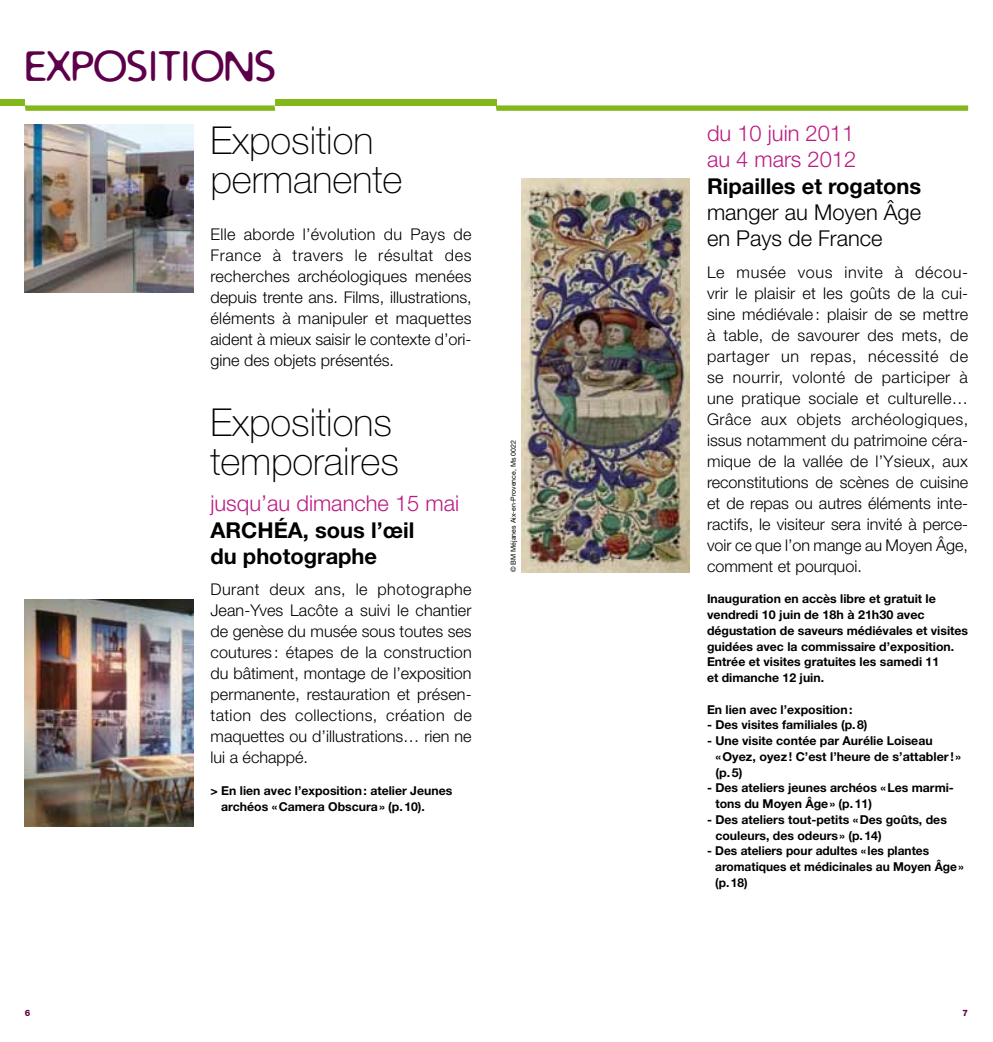
<style>
.page{position:relative;width:993px;height:1042px;background:#fff}
.page>*{position:absolute;margin:0;border:0;box-sizing:border-box;transform-origin:0 0}
.t1{font:42px "Distro";letter-spacing:.01em;color:#5d004a}
.t2{font:100 38.5px/38.5px "Helvetica Neue LT";color:#000}
.t3{font:700 21.88px/26.2px "Helvetica Neue LT";color:#000}
.t4{font:300 21.88px/26.2px "Helvetica Neue LT";color:#bb1c82}
.t5{font:300 21.88px/26.2px "Helvetica Neue LT";color:#000}
.t6{font:300 16.1px/21px "Helvetica Neue LT";color:#000;text-align:justify}
.t7{font:700 12.25px/15.8px "Helvetica Neue LT";color:#000}
.t8{font:800 8.75px "Helvetica Neue LT";color:#5d004a}
.t9{font:7px "Helvetica Neue LT";color:#000}
</style>
<div class="page">
<img style="left:25px;top:124px;width:168px;height:168px">
<img style="left:25px;top:599px;width:168px;height:227px">
<svg style="left:25px;top:105px;width:250px;height:6px"></svg>
<div style="left:0;top:99px;width:25px;height:6px;background:#83b81a"></div>
<div style="left:274px;top:99px;width:222px;height:6px;background:#83b81a"></div>
<svg style="left:495px;top:105px;width:472px;height:6px;background:#8fbf31"></svg>
<img style="left:521px;top:179px;width:168px;height:393px">
<h1 class="t1" style="left:25px;top:39px;width:252px">EXPOSITIONS</h1>
<h2 class="t2" style="left:210px;top:121px;width:193px">Exposition permanente</h2>
<p class="t6" style="left:210px;top:223px;width:262px">Elle aborde l’évolution du Pays de France à travers le résultat des recherches archéologiques menées depuis trente ans. Films, illustrations, éléments à manipuler et maquettes aident à mieux saisir le contexte d’ori&shy;gine des objets présentés.</p>
<h2 class="t2" style="left:210px;top:403px;width:190px">Expositions temporaires</h2>
<h3 class="t4" style="left:210px;top:490px;width:250px">jusqu’au dimanche 15 mai</h3>
<h3 class="t3" style="left:210px;top:516px;width:205px">ARCHÉA, sous l’œil du photographe</h3>
<p class="t6" style="left:210px;top:579px;width:263px">Durant deux ans, le photographe Jean-Yves Lacôte a suivi le chantier de genèse du musée sous toutes ses coutures : étapes de la construction du bâtiment, montage de l’exposition permanente, restauration et présen&shy;tation des collections, création de maquettes ou d’illustrations… rien ne lui a échappé.</p>
<p class="t7" style="left:221px;top:782px;width:232px;text-indent:-11px">&gt; En lien avec l’exposition: atelier Jeunes archéos «Camera Obscura» (p.10).</p>
<p class="t9" style="left:509px;top:572px;width:133px;rotate:-90deg">© BM Méjanes Aix-en-Provence, Ms 0022</p>
<h3 class="t4" style="left:706px;top:120px;width:151px">du 10 juin 2011 au 4 mars 2012</h3>
<h3 class="t3" style="left:706px;top:172px;width:216px">Ripailles et rogatons</h3>
<h3 class="t5" style="left:706px;top:199px;width:215px">manger au Moyen Âge en Pays de France</h3>
<p class="t6" style="left:706px;top:261px;width:263px">Le musée vous invite à décou&shy;vrir le plaisir et les goûts de la cui&shy;sine médiévale : plaisir de se mettre à table, de savourer des mets, de partager un repas, nécessité de se nourrir, volonté de participer à une pratique sociale et culturelle… Grâce aux objets archéologiques, issus notamment du patrimoine céra&shy;mique de la vallée de l’Ysieux, aux reconstitutions de scènes de cuisine et de repas ou autres éléments inte&shy;ractifs, le visiteur sera invité à perce&shy;voir ce que l’on mange au Moyen Âge, comment et pourquoi.</p>
<p class="t7" style="left:706px;top:591px;width:262px">Inauguration en accès libre et gratuit le vendredi 10 juin de 18h à 21h30 avec dégustation de saveurs médiévales et visites guidées avec la commissaire d’exposition.<br>Entrée et visites gratuites les samedi 11<br>et dimanche 12 juin.</p>
<p class="t7" style="left:706px;top:701px;width:147px">En lien avec l’exposition:</p>
<p class="t7" style="left:706px;top:717px;width:162px">- Des visites familiales (p.8)</p>
<p class="t7" style="left:715px;top:732px;width:247px;text-indent:-8px">- Une visite contée par Aurélie Loiseau «Oyez, oyez! C’est l’heure de s’attabler! » (p.5)</p>
<p class="t7" style="left:715px;top:780px;width:240px;text-indent:-8px">- Des ateliers jeunes archéos «Les marmi&shy;tons du Moyen Âge» (p.11)</p>
<p class="t7" style="left:715px;top:811px;width:233px;text-indent:-8px">- Des ateliers tout-petits «Des goûts, des couleurs, des odeurs» (p.14)</p>
<p class="t7" style="left:715px;top:843px;width:250px;text-indent:-8px">- Des ateliers pour adultes « les plantes aromatiques et médicinales au Moyen Âge» (p.18)</p>
<p class="t8" style="left:25px;top:1008px;width:7px">6</p>
<p class="t8" style="left:962px;top:1008px;width:7px">7</p>
</div>
